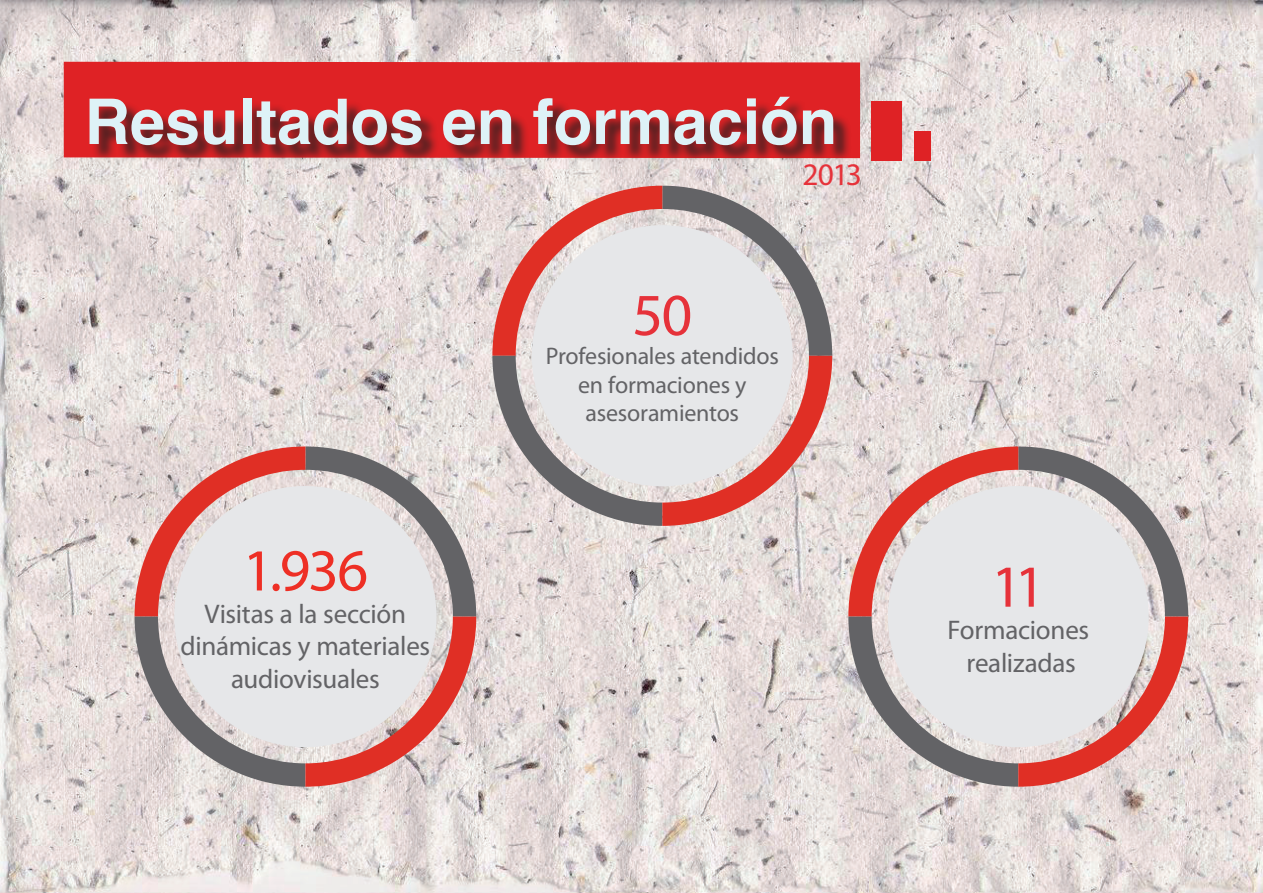
<style>
.page{position:relative;width:1263px;height:893px;background:#fff}
.page>*{position:absolute;margin:0;border:0;box-sizing:border-box;transform-origin:0 0}
.t1{font:700 63px "Helvetica";color:#def2f7}
.t2{font:60px "Myriad Pro";color:#ee2f25}
.t3{font:60px "Myriad Pro";color:#e6323a}
.t4{font:31.5px "Myriad Pro";color:#e6323a}
.t5{font:27px/32.4px "Myriad Pro";letter-spacing:-.01em;color:#636366;text-align:center}
.t6{font:24px/28.8px "Myriad Pro";letter-spacing:-.01em;color:#636366;text-align:center}
</style>
<div class="page">
<img style="left:0;top:0;width:1263px;height:893px">
<div style="left:64px;top:62px;width:796px;height:96px;background:#df2225"></div>
<div style="left:92px;top:99px;width:760px;height:65px;background:#231f20;opacity:.75"></div>
<div style="left:871px;top:101px;width:30px;height:60px;background:#df2225"></div>
<div style="left:914px;top:131px;width:17px;height:30px;background:#df2225"></div>
<svg style="left:135px;top:446px;width:341px;height:341px;background:#c8a29f"></svg>
<div style="left:174px;top:486px;width:263px;height:261px;background:#e6e7e9;border-radius:50%"></div>
<svg style="left:848px;top:446px;width:340px;height:341px;background:#caa3a1"></svg>
<div style="left:888px;top:486px;width:261px;height:261px;background:#e6e7e9;border-radius:50%"></div>
<svg style="left:492px;top:186px;width:340px;height:340px;background:#caa5a2"></svg>
<div style="left:532px;top:225px;width:261px;height:261px;background:#e6e7e9;border-radius:50%"></div>
<h1 class="t1" style="left:85px;top:71px;width:754px">Resultados en formación</h1>
<h2 class="t2" style="left:243px;top:533px;width:127px">1.936</h2>
<p class="t5" style="left:181px;top:597px;width:251px">Visitas a la sección dinámicas y materiales audiovisuales</p>
<p class="t4" style="left:802px;top:155px;width:61px">2013</p>
<h2 class="t3" style="left:632px;top:278px;width:61px">50</h2>
<p class="t6" style="left:546px;top:341px;width:235px">Profesionales atendidos en formaciones y asesoramientos</p>
<h2 class="t3" style="left:991px;top:550px;width:55px">11</h2>
<p class="t5" style="left:947px;top:613px;width:143px">Formaciones realizadas</p>
</div>
